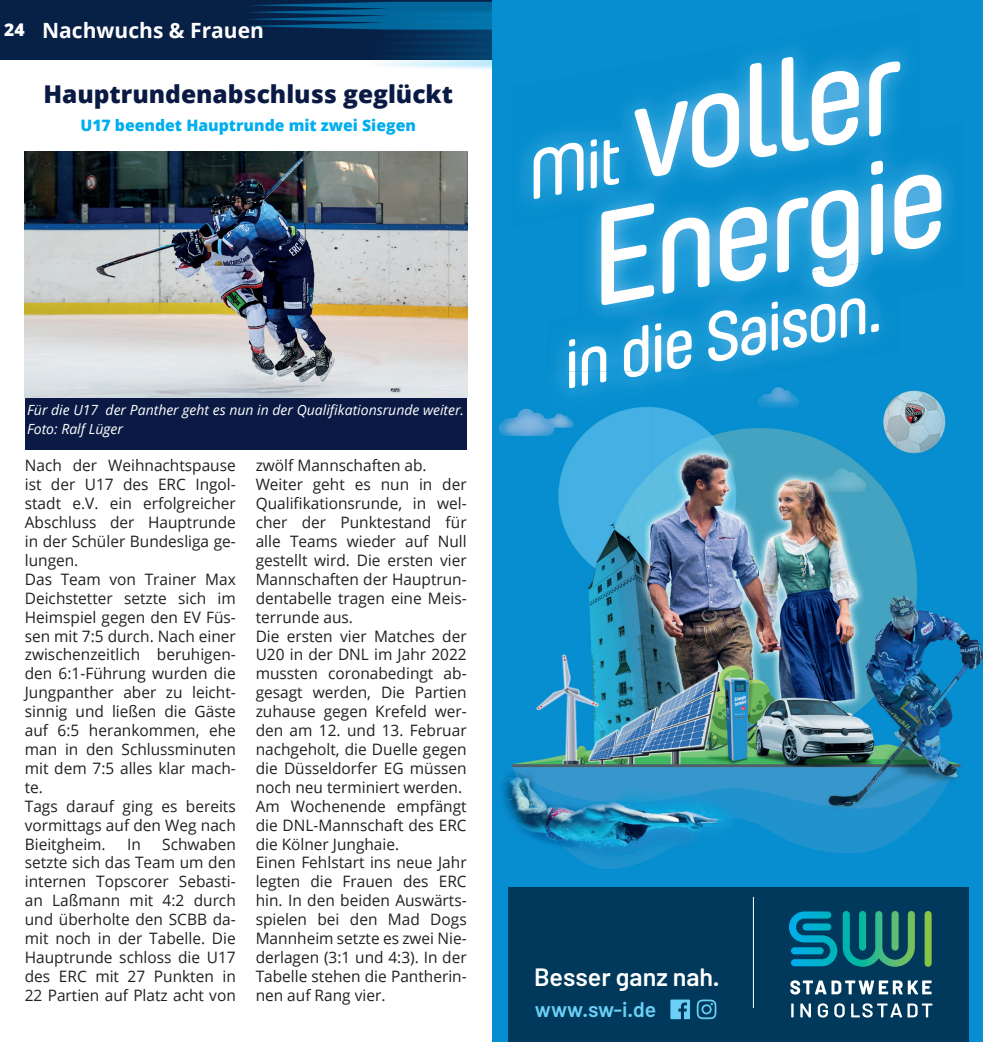
<style>
.page{position:relative;width:983px;height:1042px;background:#fff}
.page>*{position:absolute;margin:0;border:0;box-sizing:border-box;transform-origin:0 0}
.t1{font:italic 600 131.25px "Yummo";color:#fff;scale:1.07 1}
.t2{font:italic 600 68.25px "Yummo";color:#fff;scale:1.07 1}
.t3{font:600 25.03px "Barlow";color:#fff}
.t4{font:800 24.5px "Open Sans";color:#0b1a44}
.t5{font:600 21.18px "Barlow";color:#6bcff6}
.t6{font:700 21px "Open Sans";color:#fff}
.t7{font:15.75px/18.9px "Open Sans";color:#231f20}
.t8{font:800 15.75px "Open Sans";color:#00aeef}
.t9{font:italic 14px/18.9px "Open Sans";color:#fff}
.s1{font-weight:800;font-size:17.5px}
</style>
<div class="page">
<div style="left:0;top:0;width:491px;height:60px;background:#072046"></div>
<img style="left:380px;top:30px;width:112px;height:39px">
<div style="left:492px;top:0;width:490px;height:1042px;background:#068ed0"></div>
<img style="left:587px;top:168px;width:366px;height:106px">
<img style="left:601px;top:161px;width:340px;height:113px">
<img style="left:521px;top:49px;width:399px;height:178px">
<img style="left:579px;top:130px;width:341px;height:84px">
<img style="left:556px;top:339px;width:13px;height:33px">
<img style="left:601px;top:256px;width:298px;height:74px">
<img style="left:569px;top:337px;width:233px;height:35px">
<img style="left:579px;top:282px;width:299px;height:74px">
<img style="left:498px;top:408px;width:153px;height:415px">
<img style="left:651px;top:387px;width:173px;height:436px">
<img style="left:824px;top:390px;width:158px;height:433px">
<img style="left:515px;top:823px;width:402px;height:46px">
<img style="left:547px;top:372px;width:203px;height:43px">
<img style="left:569px;top:372px;width:95px;height:17px">
<div style="left:508px;top:887px;width:460px;height:155px;background:#00395c"></div>
<svg style="left:670px;top:999px;width:20px;height:20px"></svg>
<svg style="left:696px;top:999px;width:20px;height:20px"></svg>
<svg style="left:790px;top:980px;width:141px;height:14px"></svg>
<svg style="left:791px;top:1003px;width:2px;height:14px"></svg>
<svg style="left:800px;top:1003px;width:10px;height:14px"></svg>
<svg style="left:817px;top:1003px;width:10px;height:14px"></svg>
<svg style="left:834px;top:1003px;width:10px;height:14px"></svg>
<svg style="left:851px;top:1003px;width:50px;height:14px"></svg>
<svg style="left:907px;top:1003px;width:25px;height:14px"></svg>
<svg style="left:789px;top:911px;width:142px;height:56px"></svg>
<hr style="left:752px;top:897px;width:1px;height:111px;background:#fff">
<svg style="left:245px;top:0;width:738px;height:30px"></svg>
<div style="left:25px;top:393px;width:441px;height:56px;background:#0b1a44"></div>
<img style="left:25px;top:151px;width:443px;height:246px">
<svg style="left:533px;top:138px;width:86px;height:61px"></svg>
<h3 class="t6" style="left:4px;top:15px;width:261px"><span class="s1">24</span> Nachwuchs &amp; Frauen</h3>
<h3 class="t4" style="left:43px;top:75px;width:411px">Hauptrundenabschluss geglückt</h3>
<p class="t8" style="left:80px;top:113px;width:337px">U17 beendet Hauptrunde mit zwei Siegen</p>
<p class="t9" style="left:27px;top:400px;width:438px">Für die U17 der Panther geht es nun in der Qualifikationsrunde weiter.<br>Foto: Ralf Lüger</p>
<p class="t7" style="left:25px;top:456px;width:212px">Nach der Weihnachtspause ist der U17 des ERC Ingol&shy;stadt e.V. ein erfolgreicher<br>Abschluss der Hauptrunde in der Schüler Bundesliga ge&shy;lungen.<br>Das Team von Trainer Max<br>Deichstetter setzte sich im<br>Heimspiel gegen den EV Füs&shy;sen mit 7:5 durch. Nach einer zwischenzeitlich beruhigen&shy;den 6:1-Führung wurden die<br>Jungpanther aber zu leicht&shy;sinnig und ließen die Gäste auf 6:5 herankommen, ehe man in den Schlussminuten mit dem 7:5 alles klar mach&shy;te.<br>Tags darauf ging es bereits vormittags auf den Weg nach<br>Bieitgheim.</p>
<p class="t7" style="left:25px;top:834px;width:212px;text-align:justify;text-indent:137px">Schwaben setzte sich das Team um den internen Topscorer Sebasti&shy;an Laßmann mit 4:2 durch und überholte den SCBB da&shy;mit noch in der Tabelle. Die Hauptrunde schloss die U17 des ERC mit 27 Punkten in 22 Partien auf Platz acht von</p>
<p class="t7" style="left:127px;top:834px;width:15px">In</p>
<p class="t7" style="left:255px;top:456px;width:212px">zwölf Mannschaften ab.<br>Weiter geht es nun in der<br>Qualifikationsrunde, in wel&shy;cher der Punktestand für alle Teams wieder auf Null gestellt wird. Die ersten vier<br>Mannschaften der Hauptrun&shy;dentabelle tragen eine Meis&shy;terrunde aus.<br>Die ersten vier Matches der<br>U20 in der DNL im Jahr 2022 mussten coronabedingt ab&shy;gesagt werden, Die Partien zuhause gegen Krefeld wer&shy;den am 12. und 13. Februar nachgeholt, die Duelle gegen die Düsseldorfer EG müssen noch neu terminiert werden.<br>Am Wochenende empfängt die DNL-Mannschaft des ERC die Kölner Junghaie.<br>Einen Fehlstart ins neue Jahr legten die Frauen des ERC hin. In den beiden Auswärts&shy;spielen bei den Mad Dogs<br>Mannheim setzte es zwei Nie&shy;derlagen (3:1 und 4:3). In der<br>Tabelle stehen die Pantherin&shy;nen auf Rang vier.</p>
<h1 class="t1" style="left:601px;top:34px;width:260px;rotate:-11deg">voller</h1>
<h1 class="t1" style="left:561px;top:161px;width:343px;rotate:-11deg">Energie</h1>
<h2 class="t2" style="left:549px;top:311px;width:305px;rotate:-10deg">in die Saison.</h2>
<h3 class="t3" style="left:534px;top:961px;width:187px">Besser ganz nah.</h3>
<h3 class="t5" style="left:535px;top:996px;width:123px">www.sw-i.de</h3>
</div>
